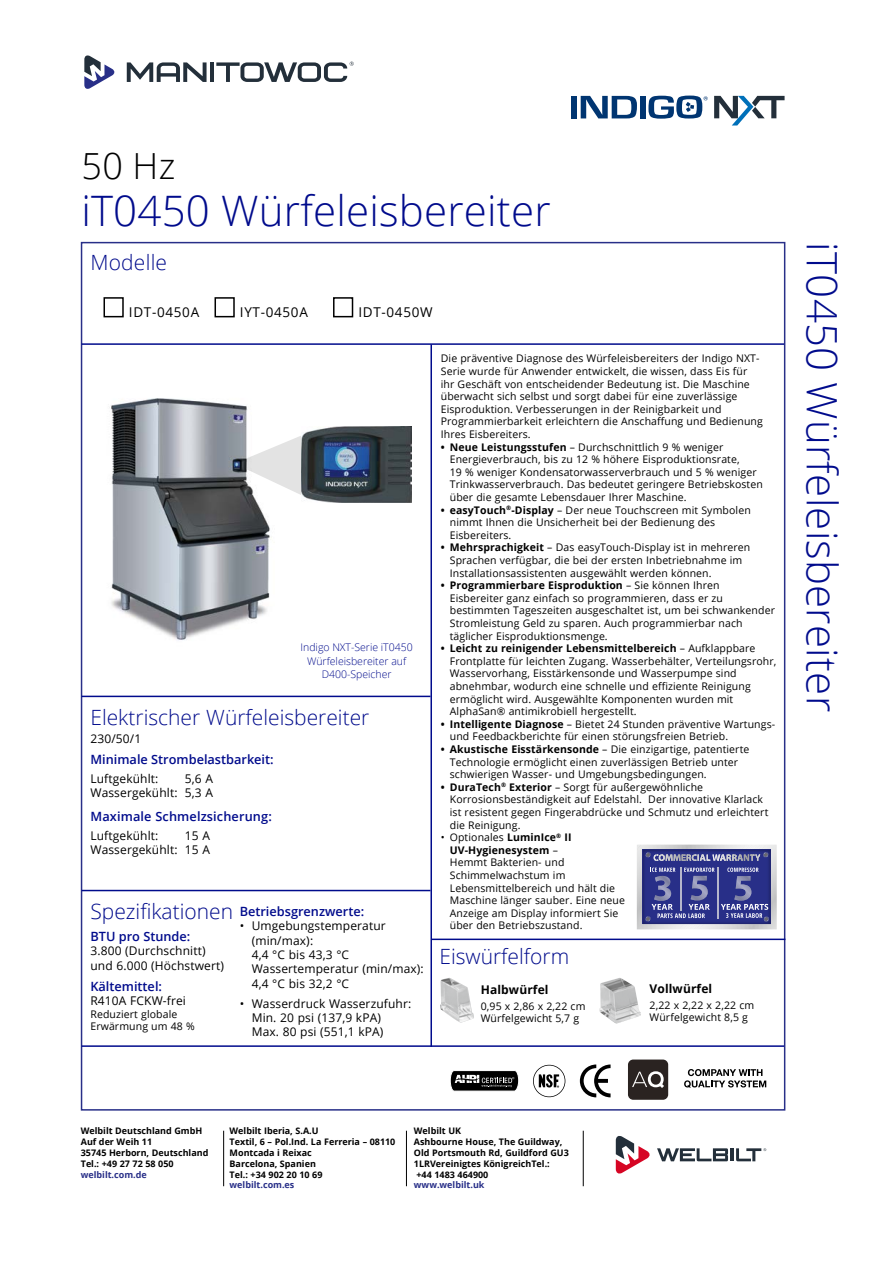
<style>
.page{position:relative;width:893px;height:1263px;background:#fff}
.page>*{position:absolute;margin:0;border:0;box-sizing:border-box;transform-origin:0 0}
.t1{font:300 42px "Open Sans";letter-spacing:.005em;color:#000b8c}
.t2{font:300 36px "Open Sans";color:#000}
.t3{font:300 21px "Open Sans";color:#000b8c}
.t4{font:13.5px "Open Sans";letter-spacing:.05em;color:#000}
.t5{font:600 12.75px "Open Sans";color:#000b8c}
.t6{font:12px/14.4px "Open Sans";letter-spacing:.01em;color:#000}
.t7{font:700 12px "Open Sans";letter-spacing:.01em;color:#000}
.t8{font:10.5px/12.6px "Open Sans";letter-spacing:.01em;color:#000}
.t9{font:300 10.5px/13.5px "Open Sans";color:#000b8c;text-align:center}
.t10{font:700 9px/10.8px "Open Sans";color:#000}
.t11{font:700 9px "Open Sans";color:#282f88}
.s1{font-weight:700}
</style>
<div class="page">
<svg style="left:84px;top:55px;width:31px;height:34px"></svg>
<svg style="left:127px;top:62px;width:80px;height:20px"></svg>
<hr style="left:210px;top:62px;width:4px;height:20px;background:#232f3a">
<svg style="left:216px;top:62px;width:138px;height:20px"></svg>
<hr style="left:223px;top:1131px;width:1px;height:55px;background:#000">
<hr style="left:406px;top:1131px;width:1px;height:55px;background:#000">
<hr style="left:583px;top:1131px;width:1px;height:55px;background:#000">
<svg style="left:657px;top:1148px;width:109px;height:13px"></svg>
<svg style="left:616px;top:1136px;width:34px;height:37px"></svg>
<hr style="left:82px;top:343px;width:702px;height:2px;background:#000b8c">
<hr style="left:82px;top:890px;width:348px;height:1px;background:#000b8c">
<hr style="left:82px;top:696px;width:348px;height:1px;background:#000b8c">
<hr style="left:432px;top:938px;width:353px;height:2px;background:#000b8c">
<hr style="left:82px;top:1045px;width:702px;height:2px;background:#000b8c">
<hr style="left:430px;top:344px;width:2px;height:703px;background:#000b8c">
<div style="left:104px;top:297px;width:20px;height:20px;border:2px solid #000"></div>
<div style="left:214px;top:297px;width:21px;height:20px;border:2px solid #000"></div>
<div style="left:333px;top:297px;width:20px;height:20px;border:2px solid #000"></div>
<img style="left:109px;top:398px;width:163px;height:242px">
<svg style="left:247px;top:433px;width:54px;height:65px"></svg>
<img style="left:301px;top:427px;width:110px;height:75px">
<img style="left:600px;top:978px;width:41px;height:45px">
<img style="left:440px;top:978px;width:34px;height:45px">
<svg style="left:533px;top:1065px;width:32px;height:32px"></svg>
<svg style="left:580px;top:1064px;width:31px;height:33px"></svg>
<div style="left:628px;top:1059px;width:40px;height:41px;background:#2a2321;border-radius:5px"></div>
<svg style="left:632px;top:1071px;width:32px;height:17px"></svg>
<svg style="left:684px;top:1069px;width:82px;height:19px"></svg>
<svg style="left:450px;top:1070px;width:69px;height:21px"></svg>
<svg style="left:637px;top:845px;width:140px;height:84px;background:#6166a1"></svg>
<div style="left:571px;top:96px;width:6px;height:22px;background:#003571"></div>
<svg style="left:581px;top:96px;width:56px;height:22px"></svg>
<div style="left:640px;top:96px;width:5px;height:22px;background:#003571"></div>
<svg style="left:648px;top:96px;width:60px;height:23px"></svg>
<svg style="left:714px;top:96px;width:71px;height:30px"></svg>
<h2 class="t2" style="left:82px;top:141px;width:95px">50 Hz</h2>
<h1 class="t1" style="left:81px;top:182px;width:471px">iT0450 Würfeleisbereiter</h1>
<h3 class="t3" style="left:90px;top:247px;width:78px">Modelle</h3>
<p class="t4" style="left:129px;top:303px;width:72px">IDT-0450A</p>
<p class="t4" style="left:240px;top:303px;width:69px">IYT-0450A</p>
<p class="t4" style="left:358px;top:303px;width:76px">IDT-0450W</p>
<p class="t9" style="left:301px;top:641px;width:114px">Indigo NXT-Serie iT0450<br>Würfeleisbereiter auf<br>D400-Speicher</p>
<h3 class="t3" style="left:90px;top:703px;width:280px">Elektrischer Würfeleisbereiter</h3>
<p class="t6" style="left:90px;top:731px;width:52px">230/50/1</p>
<p class="t5" style="left:90px;top:751px;width:185px">Minimale Strombelastbarkeit:</p>
<p class="t6" style="left:90px;top:771px;width:70px">Luftgekühlt:</p>
<p class="t6" style="left:90px;top:771px;width:124px;text-align:right">5,6 A<br>Wassergekühlt: 5,3 A</p>
<p class="t5" style="left:90px;top:807px;width:183px">Maximale Schmelzsicherung:</p>
<p class="t6" style="left:90px;top:828px;width:70px">Luftgekühlt:</p>
<p class="t6" style="left:90px;top:828px;width:121px;text-align:right">15 A<br>Wassergekühlt: 15 A</p>
<h3 class="t3" style="left:90px;top:897px;width:144px">Spezifikationen</h3>
<p class="t5" style="left:90px;top:928px;width:101px">BTU pro Stunde:</p>
<p class="t6" style="left:90px;top:944px;width:135px">3.800 (Durchschnitt) und 6.000 (Höchstwert)</p>
<p class="t5" style="left:90px;top:977px;width:73px">Kältemittel:</p>
<p class="t6" style="left:90px;top:993px;width:97px">R410A FCKW-frei</p>
<p class="t8" style="left:90px;top:1007px;width:106px">Reduziert globale<br>Erwärmung um 48 %</p>
<p class="t5" style="left:240px;top:902px;width:126px">Betriebsgrenzwerte:</p>
<p class="t6" style="left:252px;top:918px;width:174px;text-indent:-12px">• Umgebungstemperatur (min/max):<br>4,4 °C bis 43,3 °C<br>Wassertemperatur (min/max):<br>4,4 °C bis 32,2 °C</p>
<p class="t6" style="left:252px;top:996px;width:161px;text-indent:-12px">• Wasserdruck Wasserzufuhr:<br>Min. 20 psi (137,9 kPA)<br>Max. 80 psi (551,1 kPA)</p>
<p class="t8" style="left:441px;top:352px;width:324px">Die präventive Diagnose des Würfeleisbereiters der Indigo NXT-Serie wurde für Anwender entwickelt, die wissen, dass Eis für ihr Geschäft von entscheidender Bedeutung ist. Die Maschine überwacht sich selbst und sorgt dabei für eine zuverlässige Eisproduktion. Verbesserungen in der Reinigbarkeit und Programmierbarkeit erleichtern die Anschaffung und Bedienung Ihres Eisbereiters.</p>
<p class="t8" style="left:450px;top:440px;width:315px;text-indent:-9px"><span class="s1">• Neue Leistungsstufen</span> – Durchschnittlich 9 % weniger Energieverbrauch, bis zu 12 % höhere Eisproduktionsrate,<br>19 % weniger Kondensatorwasserverbrauch und 5 % weniger Trinkwasserverbrauch. Das bedeutet geringere Betriebskosten über die gesamte Lebensdauer Ihrer Maschine.</p>
<p class="t8" style="left:450px;top:503px;width:302px;text-indent:-9px"><span class="s1">• easyTouch</span><sup>®</sup><span class="s1">-Display</span> – Der neue Touchscreen mit Symbolen nimmt Ihnen die Unsicherheit bei der Bedienung des<br>Eisbereiters.</p>
<p class="t8" style="left:450px;top:541px;width:302px;text-indent:-9px"><span class="s1">• Mehrsprachigkeit</span> – Das easyTouch-Display ist in mehreren<br>Sprachen verfügbar, die bei der ersten Inbetriebnahme im<br>Installationsassistenten ausgewählt werden können.</p>
<p class="t8" style="left:450px;top:579px;width:327px;text-indent:-9px"><span class="s1">• Programmierbare Eisproduktion</span> – Sie können Ihren Eisbereiter ganz einfach so programmieren, dass er zu bestimmten Tageszeiten ausgeschaltet ist, um bei schwankender Stromleistung Geld zu sparen. Auch programmierbar nach täglicher Eisproduktionsmenge.</p>
<p class="t8" style="left:450px;top:642px;width:328px;text-indent:-9px"><span class="s1">• Leicht zu reinigender Lebensmittelbereich</span> – Aufklappbare Frontplatte für leichten Zugang. Wasserbehälter, Verteilungsrohr, Wasservorhang, Eisstärkensonde und Wasserpumpe sind abnehmbar, wodurch eine schnelle und effiziente Reinigung ermöglicht wird. Ausgewählte Komponenten wurden mit AlphaSan® antimikrobiell hergestellt.</p>
<p class="t8" style="left:450px;top:717px;width:327px;text-indent:-9px"><span class="s1">• Intelligente Diagnose</span> – Bietet 24 Stunden präventive Wartungs&shy;und Feedbackberichte für einen störungsfreien Betrieb.</p>
<p class="t8" style="left:450px;top:743px;width:301px;text-indent:-9px"><span class="s1">• Akustische Eisstärkensonde</span> – Die einzigartige, patentierte<br>Technologie ermöglicht einen zuverlässigen Betrieb unter schwierigen Wasser- und Umgebungsbedingungen.</p>
<p class="t8" style="left:450px;top:780px;width:320px;text-indent:-9px"><span class="s1">• DuraTech</span><sup>®</sup> <span class="s1">Exterior</span> – Sorgt für außergewöhnliche Korrosionsbeständigkeit auf Edelstahl. Der innovative Klarlack ist resistent gegen Fingerabdrücke und Schmutz und erleichtert die Reinigung.</p>
<p class="t8" style="left:450px;top:831px;width:177px;text-indent:-9px">• Optionales <span class="s1">LuminIce</span><sup>®</sup> <span class="s1">II<br>UV-Hygienesystem</span> –<br>Hemmt Bakterien- und<br>Schimmelwachstum im<br>Lebensmittelbereich und hält die<br>Maschine länger sauber. Eine neue<br>Anzeige am Display informiert Sie über den Betriebszustand.</p>
<h3 class="t3" style="left:439px;top:942px;width:131px">Eiswürfelform</h3>
<p class="t7" style="left:481px;top:981px;width:69px">Halbwürfel</p>
<p class="t8" style="left:481px;top:1000px;width:106px;line-height:12px">0,95 x 2,86 x 2,22 cm<br>Würfelgewicht 5,7 g</p>
<p class="t7" style="left:650px;top:980px;width:64px">Vollwürfel</p>
<p class="t8" style="left:650px;top:999px;width:106px;line-height:12px">2,22 x 2,22 x 2,22 cm<br>Würfelgewicht 8,5 g</p>
<h1 class="t1" style="left:851px;top:242px;width:471px;rotate:90deg">iT0450 Würfeleisbereiter</h1>
<p class="t10" style="left:81px;top:1125px;width:129px">Welbilt Deutschland GmbH<br>Auf der Weih 11<br>35745 Herborn, Deutschland<br>Tel.: +49 27 72 58 050</p>
<p class="t11" style="left:81px;top:1168px;width:68px">welbilt.com.de</p>
<p class="t10" style="left:230px;top:1125px;width:167px">Welbilt Iberia, S.A.U<br>Textil, 6 – Pol.Ind. La Ferreria – 08110<br>Montcada i Reixac<br>Barcelona, Spanien<br>Tel.: +34 902 20 10 69</p>
<p class="t11" style="left:230px;top:1179px;width:66px">welbilt.com.es</p>
<p class="t10" style="left:414px;top:1125px;width:156px">Welbilt UK<br>Ashbourne House, The Guildway,<br>Old Portsmouth Rd, Guildford GU3<br>1LRVereinigtes KönigreichTel.:<br>+44 1483 464900</p>
<p class="t11" style="left:414px;top:1179px;width:72px">www.welbilt.uk</p>
</div>
